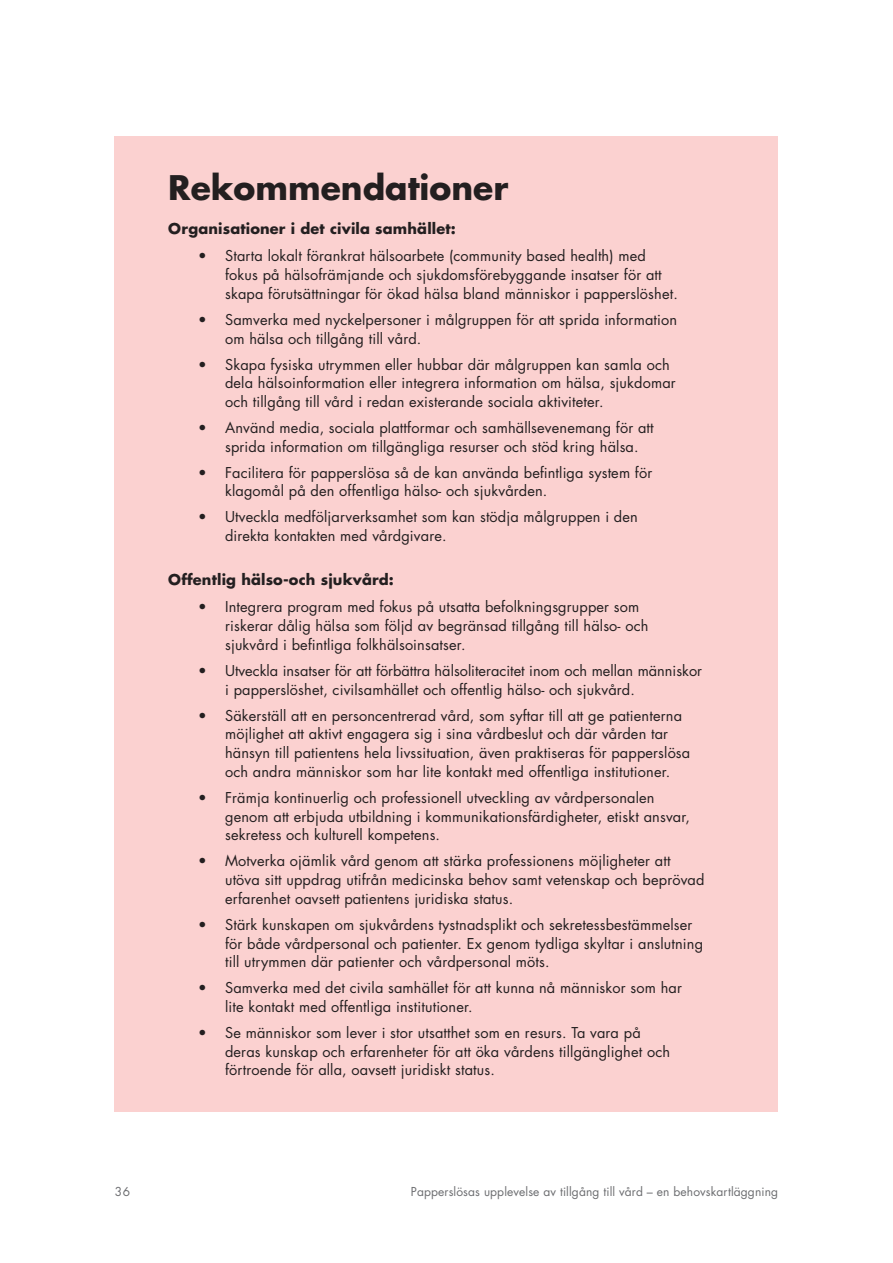
<style>
.page{position:relative;width:893px;height:1263px;background:#fff}
.page>*{position:absolute;margin:0;border:0;box-sizing:border-box;transform-origin:0 0}
.Rubrik_1___22_pt{font:700 33px "Futura Std";color:#231f20}
.t1{font:14.55px/18.8px "Futura Std";letter-spacing:.01em;color:#231f20}
.Mellanrubrik_Futura_bold{font:700 14.55px "Futura Std";letter-spacing:.01em;color:#231f20}
.t2{font:12px "Futura Std";letter-spacing:.01em;color:#6c6d70}
</style>
<div class="page">
<div style="left:115px;top:136px;width:663px;height:976px;background:#fbd1d0"></div>
<p class="Rubrik_1___22_pt" style="left:168px;top:166px;width:341px">Rekommendationer</p>
<p class="Mellanrubrik_Futura_bold" style="left:168px;top:219px;width:289px">Organisationer i det civila samhället:</p>
<p class="t1" style="left:225px;top:247px;width:454px;text-indent:-27px">• Starta lokalt förankrat hälsoarbete (community based health) med fokus på hälsofrämjande och sjukdomsförebyggande insatser för att skapa förutsättningar för ökad hälsa bland människor i papperslöshet.</p>
<p class="t1" style="left:225px;top:310px;width:454px;text-indent:-27px">• Samverka med nyckelpersoner i målgruppen för att sprida information om hälsa och tillgång till vård.</p>
<p class="t1" style="left:225px;top:355px;width:452px;text-indent:-27px">• Skapa fysiska utrymmen eller hubbar där målgruppen kan samla och dela hälsoinformation eller integrera information om hälsa, sjukdomar och tillgång till vård i redan existerande sociala aktiviteter.</p>
<p class="t1" style="left:225px;top:418px;width:430px;text-indent:-27px">• Använd media, sociala plattformar och samhällsevenemang för att sprida information om tillgängliga resurser och stöd kring hälsa.</p>
<p class="t1" style="left:225px;top:463px;width:429px;text-indent:-27px">• Facilitera för papperslösa så de kan använda befintliga system för klagomål på den offentliga hälso- och sjukvården.</p>
<p class="t1" style="left:225px;top:508px;width:414px;text-indent:-27px">• Utveckla medföljarverksamhet som kan stödja målgruppen i den direkta kontakten med vårdgivare.</p>
<p class="Mellanrubrik_Futura_bold" style="left:168px;top:570px;width:227px">Offentlig hälso-och sjukvård:</p>
<p class="t1" style="left:225px;top:598px;width:425px;text-indent:-27px">• Integrera program med fokus på utsatta befolkningsgrupper som riskerar dålig hälsa som följd av begränsad tillgång till hälso- och sjukvård i befintliga folkhälsoinsatser.</p>
<p class="t1" style="left:225px;top:661px;width:478px;text-indent:-27px">• Utveckla insatser för att förbättra hälsoliteracitet inom och mellan människor i papperslöshet, civilsamhället och offentlig hälso- och sjukvård.</p>
<p class="t1" style="left:225px;top:706px;width:467px;text-indent:-27px">• Säkerställ att en personcentrerad vård, som syftar till att ge patienterna möjlighet att aktivt engagera sig i sina vårdbeslut och där vården tar hänsyn till patientens hela livssituation, även praktiseras för papperslösa och andra människor som har lite kontakt med offentliga institutioner.</p>
<p class="t1" style="left:225px;top:788px;width:466px;text-indent:-27px">• Främja kontinuerlig och professionell utveckling av vårdpersonalen genom att erbjuda utbildning i kommunikationsfärdigheter, etiskt ansvar, sekretess och kulturell kompetens.</p>
<p class="t1" style="left:225px;top:852px;width:481px;text-indent:-27px">• Motverka ojämlik vård genom att stärka professionens möjligheter att utöva sitt uppdrag utifrån medicinska behov samt vetenskap och beprövad erfarenhet oavsett patientens juridiska status.</p>
<p class="t1" style="left:225px;top:915px;width:480px;text-indent:-27px">• Stärk kunskapen om sjukvårdens tystnadsplikt och sekretessbestämmelser för både vårdpersonal och patienter. Ex genom tydliga skyltar i anslutning till utrymmen där patienter och vårdpersonal möts.</p>
<p class="t1" style="left:225px;top:979px;width:458px;text-indent:-27px">• Samverka med det civila samhället för att kunna nå människor som har lite kontakt med offentliga institutioner.</p>
<p class="t1" style="left:225px;top:1023px;width:446px;text-indent:-27px">• Se människor som lever i stor utsatthet som en resurs. Ta vara på deras kunskap och erfarenheter för att öka vårdens tillgänglighet och förtroende för alla, oavsett juridiskt status.</p>
<p class="t2" style="left:115px;top:1184px;width:17px">36</p>
<p class="t2" style="left:411px;top:1184px;width:369px">Papperslösas upplevelse av tillgång till vård – en behovskartläggning</p>
</div>
